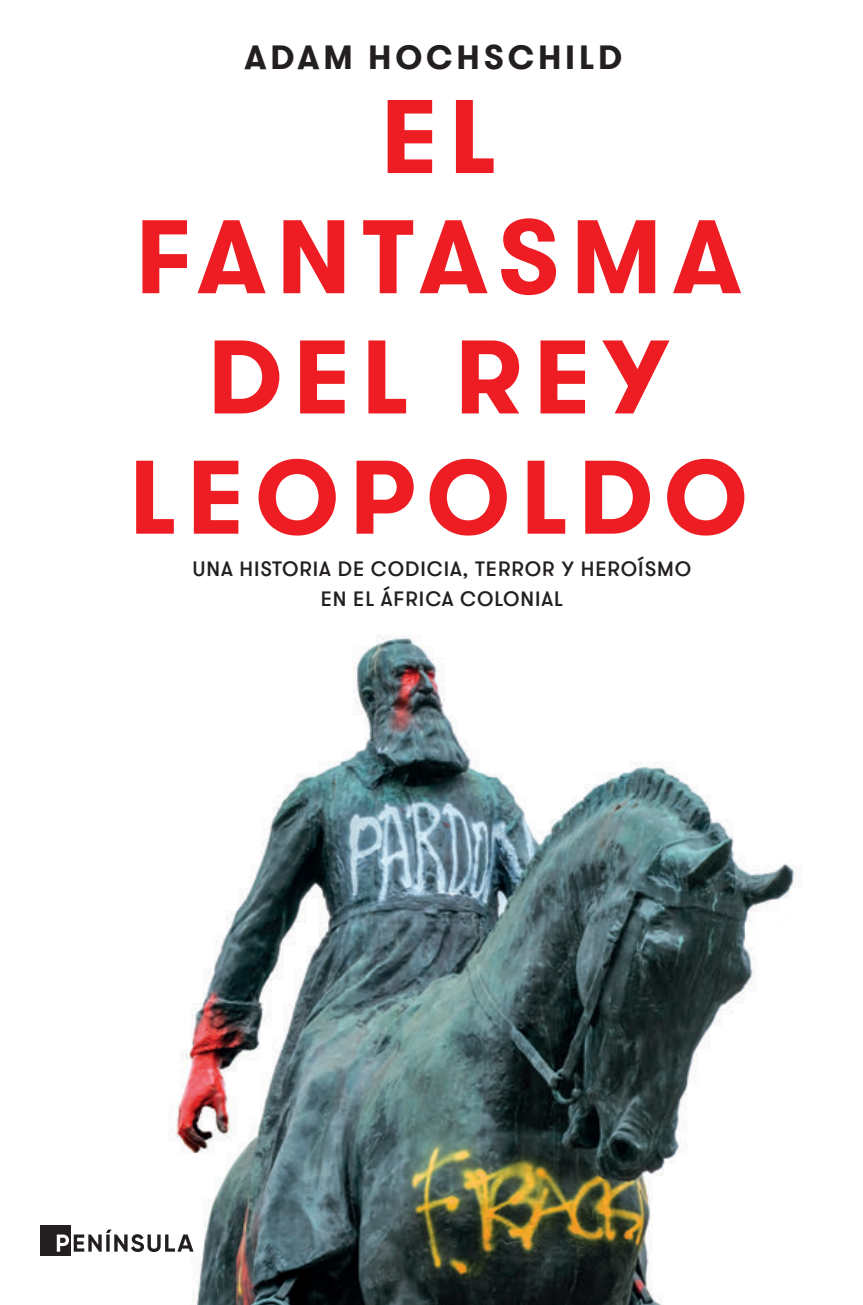
<style>
.page{position:relative;width:863px;height:1305px;background:#fff}
.page>*{position:absolute;margin:0;border:0;box-sizing:border-box;transform-origin:0 0}
.t1{font:700 104.2px/120.2px "GT Walsheim Pro";letter-spacing:.1em;color:#ee1d23;text-align:center}
.t2{font:700 33.6px "GT Walsheim Pro";letter-spacing:.115em;color:#231f20}
.t3{font:500 20.6px/30px "GT Walsheim Pro";letter-spacing:.045em;color:#231f20;text-align:center}
</style>
<div class="page">
<img style="left:40px;top:636px;width:762px;height:668px">
<div style="left:41px;top:1225px;width:30px;height:30px;background:#231f20"></div>
<svg style="left:57px;top:1229px;width:136px;height:22px"></svg>
<h2 class="t2" style="left:244px;top:35px;width:379px">ADAM HOCHSCHILD</h2>
<h1 class="t1" style="left:129px;top:77px;width:620px">EL<br>FANTASMA<br>DEL REY<br>LEOPOLDO</h1>
<p class="t3" style="left:192px;top:554px;width:500px">UNA HISTORIA DE CODICIA, TERROR Y HEROÍSMO<br>EN EL ÁFRICA COLONIAL</p>
</div>
